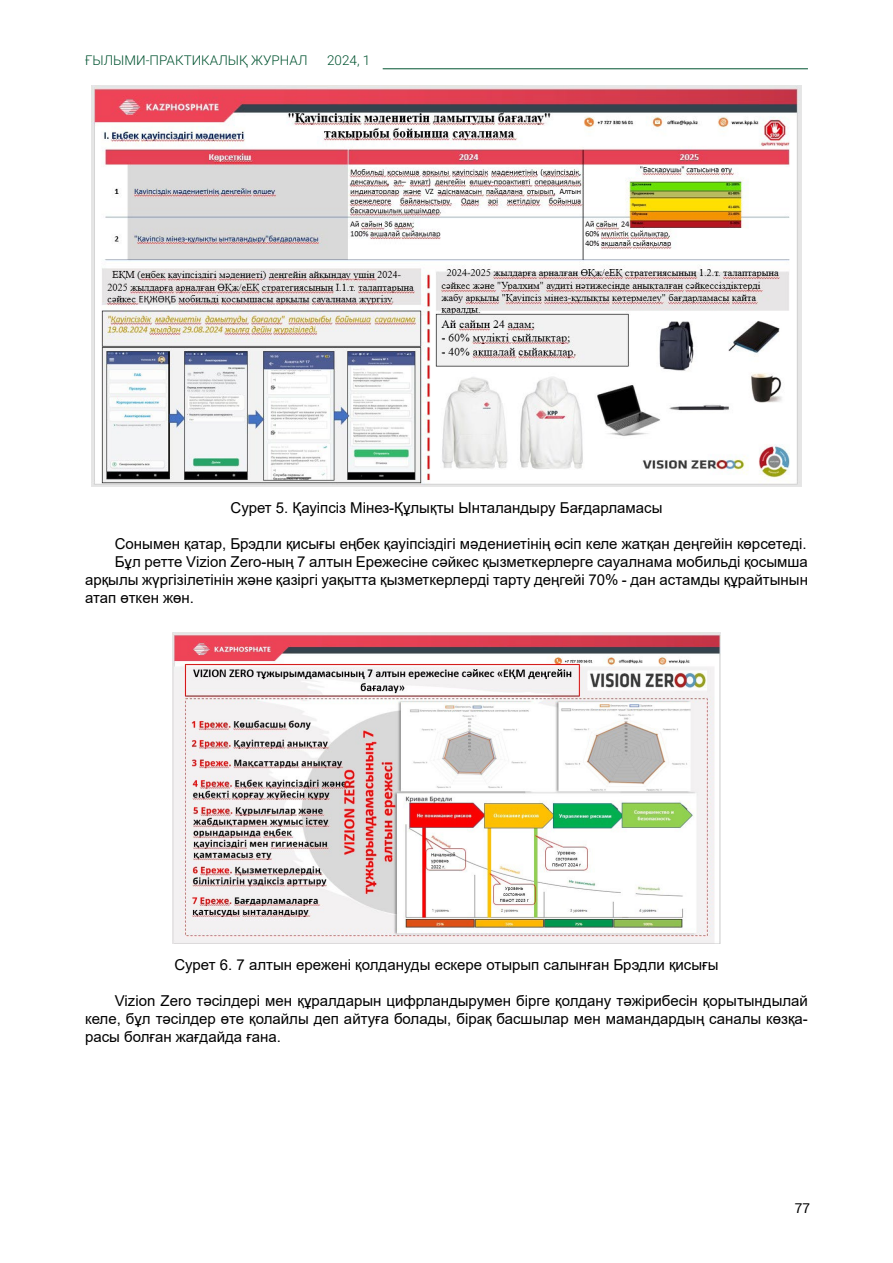
<style>
.page{position:relative;width:893px;height:1263px;background:#fff}
.page>*{position:absolute;margin:0;border:0;box-sizing:border-box;transform-origin:0 0}
.t1{font:15px/18px "Arial";color:#000;text-align:justify}
.t2{font:300 13.5px "Roboto";color:#005330}
.t3{font:13.5px "Roboto";color:#000}
</style>
<div class="page">
<hr style="left:383px;top:68px;width:425px;height:1px;background:#005330">
<img style="left:92px;top:85px;width:709px;height:402px">
<img style="left:173px;top:633px;width:547px;height:310px">
<p class="t2" style="left:85px;top:51px;width:224px">ҒЫЛЫМИ-ПРАКТИКАЛЫҚ ЖУРНАЛ</p>
<p class="t2" style="left:327px;top:51px;width:45px">2024, 1</p>
<p class="t1" style="left:230px;top:499px;width:433px">Сурет 5. Қауіпсіз Мінез-Құлықты Ынталандыру Бағдарламасы</p>
<p class="t1" style="left:115px;top:535px;width:693px">Сонымен қатар, Брэдли қисығы еңбек қауіпсіздігі мәдениетінің өсіп келе жатқан деңгейін көрсетеді.</p>
<p class="t1" style="left:115px;top:553px;width:695px">Бұл ретте Vizion Zero-ның 7 алтын Ережесіне сәйкес қызметкерлерге сауалнама мобильді қосымша</p>
<p class="t1" style="left:85px;top:571px;width:724px">арқылы жүргізілетінін және қазіргі уақытта қызметкерлерді тарту деңгейі 70% - дан астамды құрайтынын</p>
<p class="t1" style="left:85px;top:589px;width:110px">атап өткен жөн.</p>
<p class="t1" style="left:174px;top:955px;width:546px">Сурет 6. 7 алтын ережені қолдануды ескере отырып салынған Брэдли қисығы</p>
<p class="t1" style="left:85px;top:991px;width:724px;text-indent:30px">Vizion Zero тәсілдері мен құралдарын цифрландырумен бірге қолдану тәжірибесін қорытындылай келе, бұл тәсілдер өте қолайлы деп айтуға болады, бірақ басшылар мен мамандардың саналы көзқа&shy;расы болған жағдайда ғана.</p>
<p class="t3" style="left:795px;top:1200px;width:17px">77</p>
</div>
